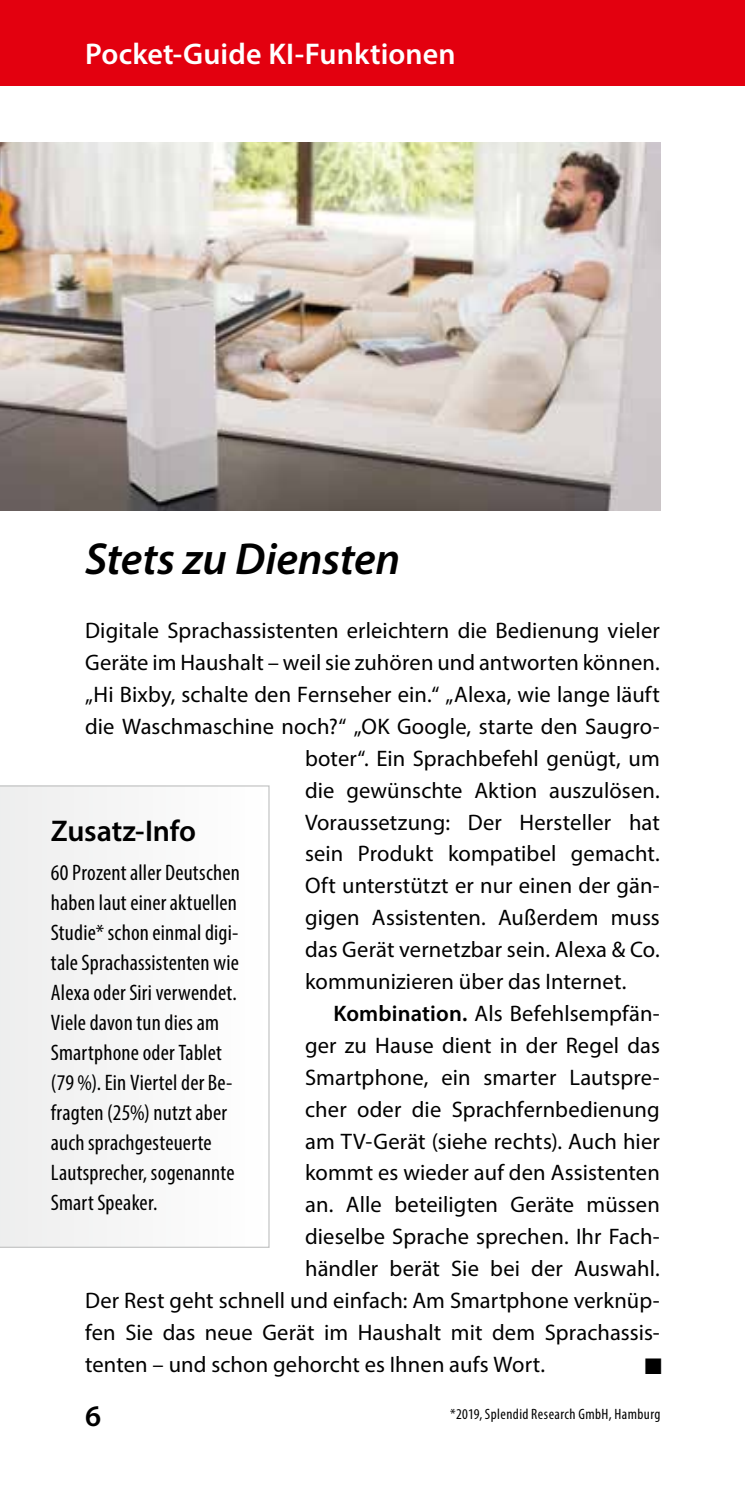
<style>
.page{position:relative;width:745px;height:1489px;background:#fff}
.page>*{position:absolute;margin:0;border:0;box-sizing:border-box;transform-origin:0 0}
.t1{font:italic 600 45px "Myriad Pro";letter-spacing:-.005em;color:#000}
.t2{font:600 30px "Myriad Pro";letter-spacing:.005em;color:#fff}
.t3{font:600 30px "Myriad Pro";letter-spacing:-.005em;color:#000}
.t4{font:22.5px "Myriad Pro";letter-spacing:.005em;color:#000}
.t5{font:condensed 22.5px/30px "Myriad Pro";letter-spacing:.01em;color:#000}
.t6{font:22.5px "Zapf Dingbats ITC";color:#000}
.t7{font:condensed 15px "Myriad Pro";letter-spacing:.03em;color:#000}
.s1{font-weight:600}
</style>
<div class="page">
<div style="left:0;top:0;width:744px;height:85px;background:#e3000f"></div>
<div style="left:0;top:785px;width:269px;height:462px;background:#f6f6f6"></div>
<img style="left:0;top:142px;width:660px;height:369px">
<h2 class="t2" style="left:85px;top:35px;width:372px">Pocket-Guide KI-Funktionen</h2>
<h1 class="t1" style="left:85px;top:530px;width:316px">Stets zu Diensten</h1>
<p class="t4" style="left:85px;top:616px;width:576px">Digitale Sprachassistenten erleichtern die Bedienung vieler</p>
<p class="t4" style="left:85px;top:648px;width:576px">Geräte im Haushalt – weil sie zuhören und antworten können.</p>
<p class="t4" style="left:85px;top:680px;width:575px">„Hi Bixby, schalte den Fernseher ein.“ „Alexa, wie lange läuft</p>
<p class="t4" style="left:85px;top:712px;width:576px">die Waschmaschine noch?“ „OK Google, starte den Saugro-</p>
<p class="t4" style="left:305px;top:744px;width:356px">boter“. Ein Sprachbefehl genügt, um</p>
<p class="t4" style="left:305px;top:776px;width:356px">die gewünschte Aktion auszulösen.</p>
<p class="t4" style="left:305px;top:808px;width:356px">Voraussetzung: Der Hersteller hat</p>
<p class="t4" style="left:305px;top:840px;width:356px">sein Produkt kompatibel gemacht.</p>
<p class="t4" style="left:305px;top:871px;width:356px">Oft unterstützt er nur einen der gän-</p>
<p class="t4" style="left:305px;top:903px;width:356px">gigen Assistenten. Außerdem muss</p>
<p class="t4" style="left:305px;top:935px;width:356px">das Gerät vernetzbar sein. Alexa &amp; Co.</p>
<p class="t4" style="left:305px;top:967px;width:322px">kommunizieren über das Internet.</p>
<p class="t4" style="left:333px;top:999px;width:328px"><span class="s1">Kombination.</span> Als Befehlsempfän-</p>
<p class="t4" style="left:305px;top:1031px;width:356px">ger zu Hause dient in der Regel das</p>
<p class="t4" style="left:305px;top:1063px;width:356px">Smartphone, ein smarter Lautspre-</p>
<p class="t4" style="left:305px;top:1095px;width:356px">cher oder die Sprachfernbedienung</p>
<p class="t4" style="left:305px;top:1126px;width:356px">am TV-Gerät (siehe rechts). Auch hier</p>
<p class="t4" style="left:305px;top:1158px;width:356px">kommt es wieder auf den Assistenten</p>
<p class="t4" style="left:305px;top:1190px;width:356px">an. Alle beteiligten Geräte müssen</p>
<p class="t4" style="left:305px;top:1222px;width:356px">dieselbe Sprache sprechen. Ihr Fach-</p>
<p class="t4" style="left:305px;top:1254px;width:356px">händler berät Sie bei der Auswahl.</p>
<p class="t4" style="left:85px;top:1286px;width:576px">Der Rest geht schnell und einfach: Am Smartphone verknüp-</p>
<p class="t4" style="left:85px;top:1318px;width:574px">fen Sie das neue Gerät im Haushalt mit dem Sprachassis-</p>
<p class="t4" style="left:85px;top:1350px;width:461px">tenten – und schon gehorcht es Ihnen aufs Wort.</p>
<h2 class="t3" style="left:51px;top:811px;width:147px">Zusatz-Info</h2>
<p class="t5" style="left:51px;top:857px;width:190px">60 Prozent aller Deutschen haben laut einer aktuellen<br>Studie* schon einmal digi&shy;tale Sprachassistenten wie<br>Alexa oder Siri verwendet.<br>Viele davon tun dies am<br>Smartphone oder Tablet (79 %). Ein Viertel der Be&shy;fragten (25%) nutzt aber auch sprachgesteuerte<br>Lautsprecher, sogenannte<br>Smart Speaker.</p>
<p class="t6" style="left:644px;top:1355px;width:19px">■</p>
<p class="t7" style="left:450px;top:1405px;width:212px">*2019, Splendid Research GmbH, Hamburg</p>
<h2 class="t3" style="left:85px;top:1396px;width:18px">6</h2>
</div>
